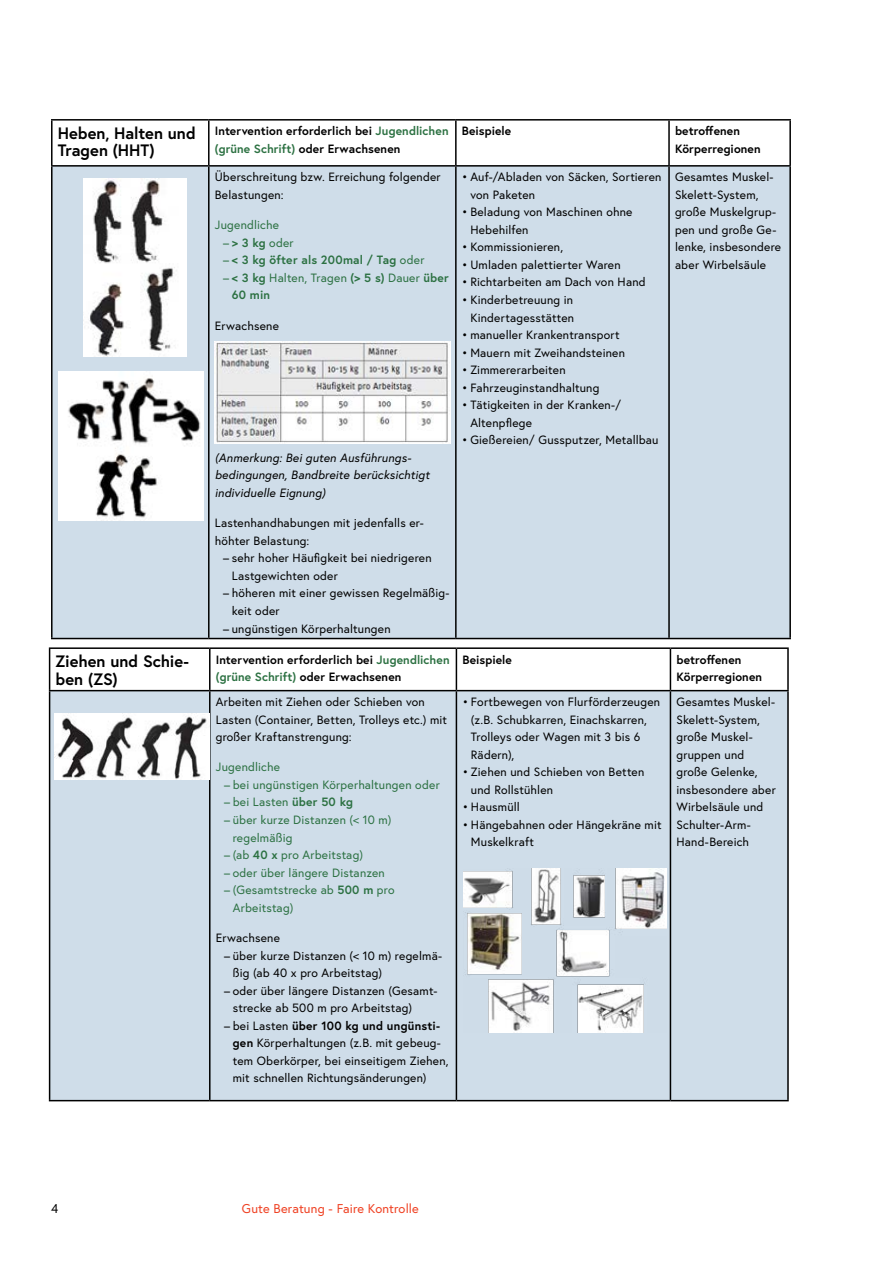
<style>
.page{position:relative;width:893px;height:1263px;background:#fff}
.page>*{position:absolute;margin:0;border:0;box-sizing:border-box;transform-origin:0 0}
.th_Tabellenkopf{font:700 16.5px/17.5px "Europa Austria";color:#000}
.t1{font:12.75px "Europa Austria";letter-spacing:.01em;color:#ef4123}
.t2{font:12.75px "Europa Austria";color:#000}
.Tabelle_Aufzählung_punkt{font:12px/17.5px "Europa Austria";letter-spacing:.015em;color:#000}
.td_Tabellentext{font:12px/17.5px "Europa Austria";letter-spacing:.015em;color:#000}
.Tabelle_Aufzählung_2_Eb{font:12px/17.5px "Europa Austria";letter-spacing:.015em;color:#000}
.Tabelle_Aufzählung_2_Eb-2{font:12px/17.5px "Europa Austria";letter-spacing:.02em;color:#2c7142}
.th_Tabellenkopf-2{font:700 12px/17.5px "Europa Austria";letter-spacing:.01em;color:#000}
.td_Tabellentext-2{font:italic 12px/17.5px "Europa Austria";letter-spacing:.015em;color:#000}
.Tabelle_Aufzählung_2_Eb-3{font:700 12px "Europa Austria";letter-spacing:.015em;color:#2c7142}
.td_Tabellentext-3{font:12px "Europa Austria";letter-spacing:.02em;color:#2c7142}
.s1{color:#2c7142}
.s2{font-weight:700}
.s3{font-weight:400}
</style>
<div class="page">
<div style="left:53px;top:167px;width:736px;height:471px;background:#cfdde9"></div>
<hr style="left:51px;top:119px;width:158px;height:2px;background:#000">
<hr style="left:51px;top:121px;width:2px;height:44px;background:#000">
<hr style="left:209px;top:119px;width:247px;height:2px;background:#000">
<hr style="left:208px;top:121px;width:2px;height:44px;background:#000">
<hr style="left:456px;top:119px;width:213px;height:2px;background:#000">
<hr style="left:455px;top:121px;width:2px;height:44px;background:#000">
<hr style="left:669px;top:119px;width:122px;height:2px;background:#000">
<hr style="left:668px;top:121px;width:2px;height:44px;background:#000">
<hr style="left:789px;top:121px;width:2px;height:44px;background:#000">
<hr style="left:51px;top:165px;width:158px;height:2px;background:#000">
<hr style="left:51px;top:167px;width:2px;height:471px;background:#000">
<hr style="left:209px;top:165px;width:247px;height:2px;background:#000">
<hr style="left:208px;top:167px;width:2px;height:471px;background:#000">
<hr style="left:456px;top:165px;width:213px;height:2px;background:#000">
<hr style="left:455px;top:167px;width:2px;height:471px;background:#000">
<hr style="left:669px;top:165px;width:122px;height:2px;background:#000">
<hr style="left:668px;top:167px;width:2px;height:471px;background:#000">
<hr style="left:789px;top:167px;width:2px;height:471px;background:#000">
<hr style="left:51px;top:638px;width:158px;height:1px;background:#000">
<hr style="left:209px;top:638px;width:247px;height:1px;background:#000">
<hr style="left:456px;top:638px;width:213px;height:1px;background:#000">
<hr style="left:669px;top:638px;width:122px;height:1px;background:#000">
<img style="left:84px;top:179px;width:103px;height:177px">
<img style="left:58px;top:372px;width:146px;height:148px">
<img style="left:214px;top:342px;width:237px;height:102px">
<div style="left:50px;top:691px;width:737px;height:409px;background:#cfdde9"></div>
<hr style="left:49px;top:647px;width:161px;height:2px;background:#000">
<hr style="left:49px;top:649px;width:1px;height:41px;background:#000">
<hr style="left:210px;top:647px;width:246px;height:2px;background:#000">
<hr style="left:209px;top:649px;width:2px;height:41px;background:#000">
<hr style="left:456px;top:647px;width:214px;height:2px;background:#000">
<hr style="left:456px;top:649px;width:1px;height:41px;background:#000">
<hr style="left:670px;top:647px;width:119px;height:2px;background:#000">
<hr style="left:670px;top:649px;width:1px;height:41px;background:#000">
<hr style="left:787px;top:649px;width:2px;height:41px;background:#000">
<hr style="left:49px;top:690px;width:161px;height:1px;background:#000">
<hr style="left:49px;top:691px;width:1px;height:409px;background:#000">
<hr style="left:210px;top:690px;width:246px;height:1px;background:#000">
<hr style="left:209px;top:691px;width:2px;height:409px;background:#000">
<hr style="left:456px;top:690px;width:214px;height:1px;background:#000">
<hr style="left:456px;top:691px;width:1px;height:409px;background:#000">
<hr style="left:670px;top:690px;width:119px;height:1px;background:#000">
<hr style="left:670px;top:691px;width:1px;height:409px;background:#000">
<hr style="left:787px;top:691px;width:2px;height:409px;background:#000">
<hr style="left:49px;top:1100px;width:161px;height:1px;background:#000">
<hr style="left:210px;top:1100px;width:246px;height:1px;background:#000">
<hr style="left:456px;top:1100px;width:214px;height:1px;background:#000">
<hr style="left:670px;top:1100px;width:119px;height:1px;background:#000">
<img style="left:55px;top:714px;width:154px;height:66px">
<img style="left:463px;top:868px;width:204px;height:164px">
<p class="th_Tabellenkopf" style="left:58px;top:124px;width:139px">Heben, Halten und<br>Tragen (HHT)</p>
<p class="th_Tabellenkopf-2" style="left:215px;top:122px;width:235px">Intervention erforderlich bei <span class="s1">Jugendlichen (grüne Schrift)</span> oder Erwachsenen</p>
<p class="th_Tabellenkopf-2" style="left:462px;top:122px;width:51px">Beispiele</p>
<p class="th_Tabellenkopf-2" style="left:675px;top:122px;width:87px">betroffenen<br>Körperregionen</p>
<p class="td_Tabellentext" style="left:215px;top:168px;width:227px">Überschreitung bzw. Erreichung folgender<br>Belastungen:</p>
<p class="td_Tabellentext-3" style="left:215px;top:217px;width:66px">Jugendliche</p>
<p class="Tabelle_Aufzählung_2_Eb-2" style="left:223px;top:233px;width:72px">– <span class="s2">&gt; 3 kg</span> oder</p>
<p class="Tabelle_Aufzählung_2_Eb-3" style="left:223px;top:252px;width:203px"><span class="s3">–</span> &lt; 3 kg öfter als 200mal / Tag <span class="s3">oder</span></p>
<p class="Tabelle_Aufzählung_2_Eb-2" style="left:232px;top:268px;width:219px;text-indent:-9px">– <span class="s2">&lt; 3 kg</span> Halten, Tragen <span class="s2">(&gt; 5 s)</span> Dauer <span class="s2">über<br>60 min</span></p>
<p class="td_Tabellentext" style="left:215px;top:316px;width:66px">Erwachsene</p>
<p class="Tabelle_Aufzählung_punkt" style="left:470px;top:168px;width:193px;text-indent:-9px">• Auf-/Abladen von Säcken, Sortieren von Paketen</p>
<p class="Tabelle_Aufzählung_punkt" style="left:470px;top:203px;width:164px;text-indent:-9px">• Beladung von Maschinen ohne<br>Hebehilfen</p>
<p class="Tabelle_Aufzählung_punkt" style="left:462px;top:238px;width:103px">• Kommissionieren,</p>
<p class="Tabelle_Aufzählung_punkt" style="left:462px;top:256px;width:160px">• Umladen palettierter Waren</p>
<p class="Tabelle_Aufzählung_punkt" style="left:462px;top:273px;width:185px">• Richtarbeiten am Dach von Hand</p>
<p class="Tabelle_Aufzählung_punkt" style="left:462px;top:291px;width:114px;text-align:right">• Kinderbetreuung in<br>Kindertagesstätten</p>
<p class="Tabelle_Aufzählung_punkt" style="left:462px;top:326px;width:159px">• manueller Krankentransport</p>
<p class="Tabelle_Aufzählung_punkt" style="left:462px;top:343px;width:165px">• Mauern mit Zweihandsteinen</p>
<p class="Tabelle_Aufzählung_punkt" style="left:462px;top:361px;width:105px">• Zimmererarbeiten</p>
<p class="Tabelle_Aufzählung_punkt" style="left:462px;top:378px;width:139px">• Fahrzeuginstandhaltung</p>
<p class="Tabelle_Aufzählung_punkt" style="left:470px;top:396px;width:152px;text-indent:-9px">• Tätigkeiten in der Kranken-/<br>Altenpflege</p>
<p class="Tabelle_Aufzählung_punkt" style="left:462px;top:431px;width:198px">• Gießereien/ Gussputzer, Metallbau</p>
<p class="td_Tabellentext" style="left:675px;top:168px;width:108px">Gesamtes Muskel-<br>Skelett-System, große Muskelgrup&shy;pen und große Ge&shy;lenke, insbesondere aber Wirbelsäule</p>
<p class="td_Tabellentext-2" style="left:215px;top:449px;width:216px">(Anmerkung: Bei guten Ausführungs&shy;bedingungen, Bandbreite berücksichtigt individuelle Eignung)</p>
<p class="td_Tabellentext" style="left:215px;top:514px;width:211px">Lastenhandhabungen mit jedenfalls er&shy;höhter Belastung:</p>
<p class="Tabelle_Aufzählung_2_Eb" style="left:232px;top:549px;width:201px;text-indent:-9px">– sehr hoher Häufigkeit bei niedrigeren<br>Lastgewichten oder</p>
<p class="Tabelle_Aufzählung_2_Eb" style="left:232px;top:584px;width:219px;text-indent:-9px">– höheren mit einer gewissen Regelmäßig&shy;keit oder</p>
<p class="Tabelle_Aufzählung_2_Eb" style="left:223px;top:619px;width:169px">– ungünstigen Körperhaltungen</p>
<p class="th_Tabellenkopf" style="left:56px;top:652px;width:135px">Ziehen und Schie&shy;ben (ZS)</p>
<p class="th_Tabellenkopf-2" style="left:216px;top:650px;width:235px">Intervention erforderlich bei <span class="s1">Jugendlichen (grüne Schrift)</span> oder Erwachsenen</p>
<p class="th_Tabellenkopf-2" style="left:462px;top:650px;width:51px">Beispiele</p>
<p class="th_Tabellenkopf-2" style="left:676px;top:650px;width:87px">betroffenen<br>Körperregionen</p>
<p class="td_Tabellentext" style="left:216px;top:693px;width:233px">Arbeiten mit Ziehen oder Schieben von<br>Lasten (Container, Betten, Trolleys etc.) mit großer Kraftanstrengung:</p>
<p class="td_Tabellentext-3" style="left:216px;top:759px;width:66px">Jugendliche</p>
<p class="Tabelle_Aufzählung_2_Eb-2" style="left:224px;top:776px;width:217px">– bei ungünstigen Körperhaltungen oder</p>
<p class="Tabelle_Aufzählung_2_Eb-2" style="left:224px;top:793px;width:130px">– bei Lasten <span class="s2">über 50 kg</span></p>
<p class="Tabelle_Aufzählung_2_Eb-2" style="left:233px;top:811px;width:160px;text-indent:-9px">– über kurze Distanzen (&lt; 10 m) regelmäßig</p>
<p class="Tabelle_Aufzählung_2_Eb-2" style="left:224px;top:846px;width:140px">– (ab <span class="s2">40 x</span> pro Arbeitstag)</p>
<p class="Tabelle_Aufzählung_2_Eb-2" style="left:224px;top:863px;width:162px">– oder über längere Distanzen</p>
<p class="Tabelle_Aufzählung_2_Eb-2" style="left:233px;top:881px;width:163px;text-indent:-9px">– (Gesamtstrecke ab <span class="s2">500 m</span> pro<br>Arbeitstag)</p>
<p class="td_Tabellentext" style="left:216px;top:929px;width:66px">Erwachsene</p>
<p class="Tabelle_Aufzählung_2_Eb" style="left:233px;top:946px;width:211px;text-indent:-9px">– über kurze Distanzen (&lt; 10 m) regelmä&shy;ßig (ab 40 x pro Arbeitstag)</p>
<p class="Tabelle_Aufzählung_2_Eb" style="left:233px;top:981px;width:206px;text-indent:-9px">– oder über längere Distanzen (Gesamt&shy;strecke ab 500 m pro Arbeitstag)</p>
<p class="Tabelle_Aufzählung_2_Eb" style="left:233px;top:1016px;width:217px;text-indent:-9px">– bei Lasten <span class="s2">über 100 kg und ungünsti&shy;gen</span> Körperhaltungen (z.B. mit gebeug&shy;tem Oberkörper, bei einseitigem Ziehen, mit schnellen Richtungsänderungen)</p>
<p class="Tabelle_Aufzählung_punkt" style="left:471px;top:693px;width:191px;text-indent:-9px">• Fortbewegen von Flurförderzeugen (z.B. Schubkarren, Einachskarren,<br>Trolleys oder Wagen mit 3 bis 6<br>Rädern),</p>
<p class="Tabelle_Aufzählung_punkt" style="left:471px;top:763px;width:175px;text-indent:-9px">• Ziehen und Schieben von Betten und Rollstühlen</p>
<p class="Tabelle_Aufzählung_punkt" style="left:462px;top:798px;width:59px">• Hausmüll</p>
<p class="Tabelle_Aufzählung_punkt" style="left:471px;top:816px;width:192px;text-indent:-9px">• Hängebahnen oder Hängekräne mit<br>Muskelkraft</p>
<p class="td_Tabellentext" style="left:676px;top:693px;width:101px">Gesamtes Muskel-<br>Skelett-System, große Muskel&shy;gruppen und große Gelenke, insbesondere aber<br>Wirbelsäule und<br>Schulter-Arm-<br>Hand-Bereich</p>
<p class="t2" style="left:51px;top:1200px;width:9px">4</p>
<p class="t1" style="left:242px;top:1200px;width:178px">Gute Beratung - Faire Kontrolle</p>
</div>
